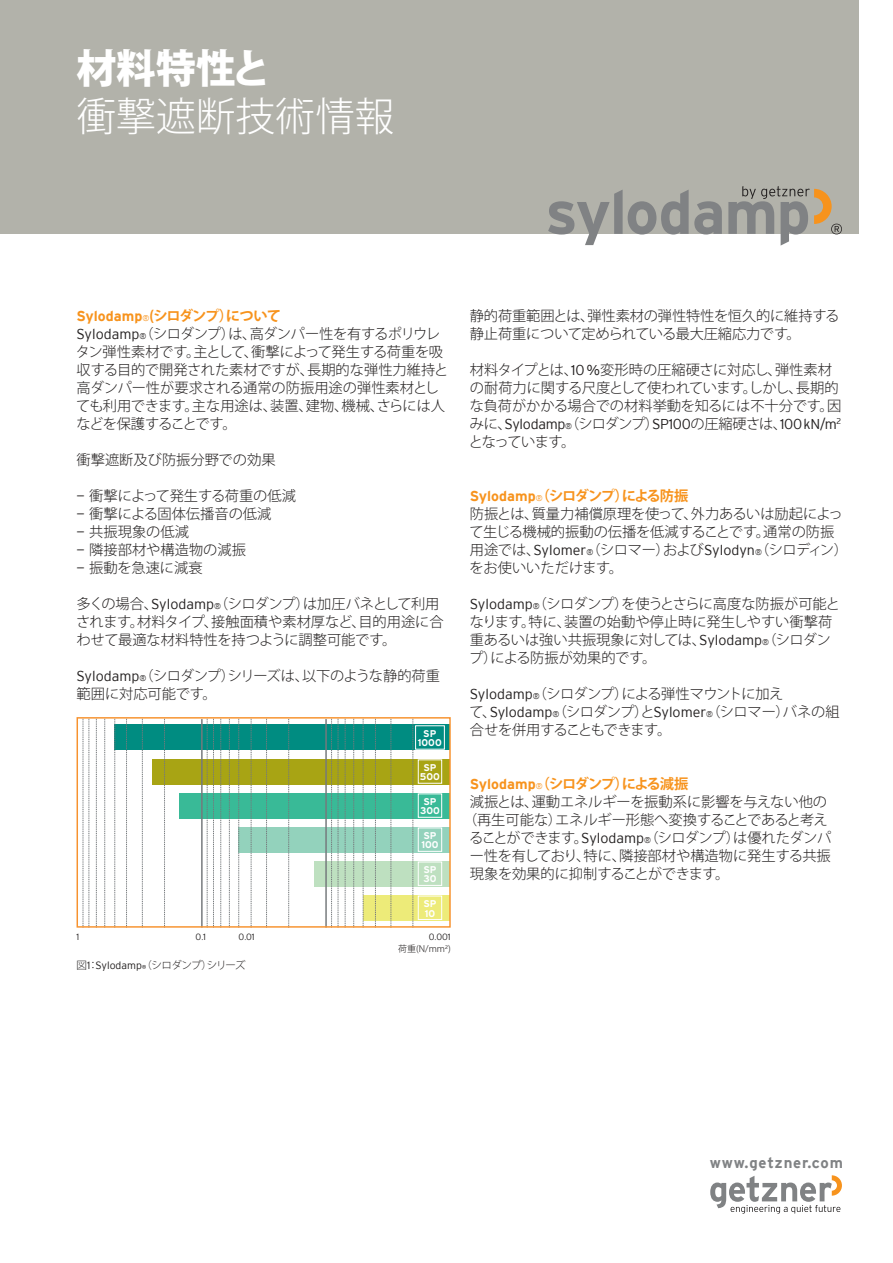
<style>
.page{position:relative;width:893px;height:1263px;background:#fff}
.page>*{position:absolute;margin:0;border:0;box-sizing:border-box;transform-origin:0 0}
.t1{font:300 39.75px "Koz Go Pro";color:#fff}
.t2{font:800 39.75px "Koz Go Pro";color:#fff}
.t3{font:700 15px "Interstate";letter-spacing:.055em;color:#808284}
.t4{font:300 14.25px/18px "Koz Go Pro";letter-spacing:-.01em;color:#221f1f}
.t5{font:300 14.25px/18px "Koz Go Pro";letter-spacing:-.04em;color:#221f1f}
.t6{font:700 14.25px "Koz Go Pro";letter-spacing:-.095em;color:#f7931d}
.t7{font:300 14.25px "Interstate";letter-spacing:-.02em;color:#221f1f}
.t8{font:300 14.25px "Koz Go Pro";letter-spacing:-.065em;color:#221f1f}
.t9{font:300 10.5px "Koz Go Pro";letter-spacing:-.07em;color:#221f1f}
.t10{font:700 9.75px/9.8px "Interstate";color:#fff;text-align:center}
.t11{font:300 9px "Interstate";color:#221f1f}
.t12{font:300 9px "Koz Go Pro";color:#221f1f}
.t13{font:300 8.25px "Interstate";color:#221f1f}
.s1{font-family:"Interstate";font-weight:700;color:#f7931d}
.s2{font-family:"Interstate";font-size:8.25px;color:#f7931d}
.s3{font-weight:700;color:#f7931d}
.s4{font-family:"Interstate"}
.s5{font-family:"Interstate";font-size:8.25px}
.s6{font-family:"Koz Go Pro"}
.s7{font-family:"Interstate";font-weight:300;font-size:8.25px}
</style>
<div class="page">
<div style="left:0;top:0;width:859px;height:234px;background:#b2b2aa"></div>
<svg style="left:710px;top:1175px;width:132px;height:39px"></svg>
<svg style="left:548px;top:190px;width:174px;height:55px"></svg>
<svg style="left:728px;top:186px;width:114px;height:60px"></svg>
<div style="left:114px;top:725px;width:336px;height:25px;background:#008c81"></div>
<div style="left:415px;top:726px;width:30px;height:23px;border:1px solid #fff"></div>
<div style="left:152px;top:759px;width:298px;height:25px;background:#a8a414"></div>
<div style="left:418px;top:760px;width:24px;height:23px;border:1px solid #fff"></div>
<div style="left:180px;top:793px;width:270px;height:25px;background:#39ba97"></div>
<div style="left:418px;top:794px;width:24px;height:23px;border:1px solid #fff"></div>
<div style="left:239px;top:827px;width:211px;height:25px;background:#93d2bc"></div>
<div style="left:418px;top:828px;width:24px;height:23px;border:1px solid #fff"></div>
<div style="left:315px;top:861px;width:135px;height:25px;background:#bee0c0"></div>
<div style="left:418px;top:862px;width:24px;height:23px;border:1px solid #fff"></div>
<div style="left:363px;top:895px;width:87px;height:25px;background:#edeb79"></div>
<div style="left:418px;top:896px;width:24px;height:24px;border:1px solid #fff"></div>
<hr style="left:201px;top:719px;width:2px;height:208px;background:#75797c">
<hr style="left:325px;top:719px;width:2px;height:208px;background:#75797c">
<svg style="left:413px;top:719px;width:1px;height:207px"></svg>
<svg style="left:391px;top:719px;width:1px;height:207px"></svg>
<svg style="left:375px;top:719px;width:1px;height:207px"></svg>
<svg style="left:363px;top:719px;width:1px;height:207px"></svg>
<svg style="left:353px;top:719px;width:1px;height:207px"></svg>
<svg style="left:345px;top:719px;width:1px;height:207px"></svg>
<svg style="left:338px;top:719px;width:1px;height:207px"></svg>
<svg style="left:331px;top:719px;width:1px;height:207px"></svg>
<svg style="left:288px;top:719px;width:1px;height:207px"></svg>
<svg style="left:266px;top:719px;width:1px;height:207px"></svg>
<svg style="left:251px;top:719px;width:1px;height:207px"></svg>
<svg style="left:238px;top:719px;width:1px;height:207px"></svg>
<svg style="left:229px;top:719px;width:1px;height:207px"></svg>
<svg style="left:220px;top:719px;width:1px;height:207px"></svg>
<svg style="left:207px;top:719px;width:7px;height:207px"></svg>
<svg style="left:164px;top:719px;width:1px;height:207px"></svg>
<svg style="left:142px;top:719px;width:1px;height:207px"></svg>
<svg style="left:126px;top:719px;width:1px;height:207px"></svg>
<svg style="left:115px;top:719px;width:1px;height:207px"></svg>
<svg style="left:104px;top:719px;width:1px;height:207px"></svg>
<svg style="left:96px;top:719px;width:1px;height:207px"></svg>
<svg style="left:83px;top:719px;width:7px;height:207px"></svg>
<div style="left:77px;top:717px;width:374px;height:211px;border:1px solid #f7922e"></div>
<h1 class="t2" style="left:77px;top:43px;width:196px">材料特性と</h1>
<h1 class="t1" style="left:77px;top:91px;width:320px">衝撃遮断技術情報</h1>
<p class="t4" style="left:76px;top:307px;width:374px"><span class="s1">Sylodamp</span><span class="s2">®</span><span class="s3">(シロダンプ）について<br></span><span class="s4">Sylodamp</span><span class="s5">®</span>（シロダンプ）は、高ダンパー性を有するポリウレタン弾性素材です。主として、衝撃によって発生する荷重を吸収する目的で開発された素材ですが、長期的な弾性力維持と高ダンパー性が要求される通常の防振用途の弾性素材としても利用できます。主な用途は、装置、建物、機械、さらには人などを保護することです。</p>
<p class="t4" style="left:77px;top:451px;width:201px">衝撃遮断及び防振分野での効果</p>
<p class="t4" style="left:77px;top:487px;width:221px"><span class="s4">—</span> 衝撃によって発生する荷重の低減</p>
<p class="t4" style="left:77px;top:505px;width:196px"><span class="s4">—</span> 衝撃による固体伝播音の低減</p>
<p class="t4" style="left:77px;top:523px;width:114px"><span class="s4">—</span> 共振現象の低減</p>
<p class="t4" style="left:77px;top:541px;width:171px"><span class="s4">—</span> 隣接部材や構造物の減振</p>
<p class="t4" style="left:77px;top:559px;width:128px"><span class="s4">—</span> 振動を急速に減衰</p>
<p class="t4" style="left:76px;top:595px;width:369px">多くの場合、<span class="s4">Sylodamp</span><span class="s5">®</span>（シロダンプ）は加圧バネとして利用されます。材料タイプ、接触面積や素材厚など、目的用途に合わせて最適な材料特性を持つように調整可能です。</p>
<p class="t4" style="left:77px;top:667px;width:365px"><span class="s4">Sylodamp</span><span class="s5">®</span>（シロダンプ）シリーズは、以下のような静的荷重範囲に対応可能です。</p>
<p class="t10" style="left:418px;top:729px;width:25px">SP<br>1000</p>
<p class="t10" style="left:420px;top:763px;width:21px">SP<br>500</p>
<p class="t10" style="left:420px;top:797px;width:21px">SP<br>300</p>
<p class="t10" style="left:421px;top:831px;width:19px;text-align:left">SP<br>100</p>
<p class="t10" style="left:423px;top:865px;width:15px;text-align:left">SP<br>30</p>
<p class="t10" style="left:423px;top:899px;width:15px;text-align:left">SP<br>10</p>
<p class="t11" style="left:77px;top:932px;width:4px">1</p>
<p class="t11" style="left:196px;top:932px;width:12px">0<span class="s6">.</span>1</p>
<p class="t11" style="left:239px;top:932px;width:18px">0<span class="s6">.</span>01</p>
<p class="t11" style="left:429px;top:932px;width:23px">0<span class="s6">.</span>001</p>
<p class="t12" style="left:398px;top:942px;width:54px">荷重(N/mm<sup>2</sup>)</p>
<p class="t9" style="left:77px;top:958px;width:171px">図<span class="s4">1</span>：<span class="s4">Sylodamp</span>（シロダンプ）シリーズ</p>
<p class="t9" style="left:142px;top:962px;width:6px">®</p>
<p class="t4" style="left:470px;top:307px;width:371px">静的荷重範囲とは、弾性素材の弾性特性を恒久的に維持する静止荷重について定められている最大圧縮応力です。</p>
<p class="t4" style="left:470px;top:361px;width:373px">材料タイプとは、<span class="s4">10%</span>変形時の圧縮硬さに対応し、弾性素材の耐荷力に関する尺度として使われています。しかし、長期的な負荷がかかる場合での材料挙動を知るには不十分です。因みに、<span class="s4">Sylodamp</span>（シロダンプ）</p>
<p class="t13" style="left:565px;top:423px;width:8px">®</p>
<p class="t7" style="left:652px;top:418px;width:191px">SP100<span class="s6">の圧縮硬さは、</span>100kN/m<sup>2</sup></p>
<p class="t8" style="left:469px;top:432px;width:108px">となっています。</p>
<p class="t4" style="left:469px;top:487px;width:380px"><span class="s1">Sylodamp</span><span class="s2">®</span><span class="s3">（シロダンプ）による防振<br></span>防振とは、質量力補償原理を使って、外力あるいは励起によって生じる機械的振動の伝播を低減することです。通常の防振用途では、<span class="s4">Sylomer</span><span class="s5">®</span>（シロマー）および<span class="s4">Sylodyn</span><span class="s5">®</span>（シロディン）をお使いいただけます。</p>
<p class="t4" style="left:469px;top:595px;width:372px"><span class="s4">Sylodamp</span><span class="s5">®</span>（シロダンプ）を使うとさらに高度な防振が可能となります。特に、装置の始動や停止時に発生しやすい衝撃荷重あるいは強い共振現象に対しては、<span class="s4">Sylodamp</span><span class="s5">®</span>（シロダンプ）による防振が効果的です。</p>
<p class="t5" style="left:469px;top:685px;width:372px"><span class="s4">Sylodamp</span><span class="s5">®</span>（シロダンプ）による弾性マウントに加え<br>て、<span class="s4">Sylodamp</span><span class="s5">®</span>（シロダンプ）と<span class="s4">Sylomer</span><span class="s5">®</span>（シロマー）バネの組合せを併用することもできます。—</p>
<p class="t6" style="left:470px;top:775px;width:220px"><span class="s4">Sylodamp</span><span class="s7">®</span>（シロダンプ）による減振</p>
<p class="t4" style="left:470px;top:793px;width:359px">減振とは、運動エネルギーを振動系に影響を与えない他の</p>
<p class="t4" style="left:463px;top:811px;width:366px">（再生可能な）エネルギー形態へ変換することであると考え</p>
<p class="t5" style="left:469px;top:829px;width:364px">ることができます。<span class="s4">Sylodamp</span><span class="s5">®</span>（シロダンプ）は優れたダンパ</p>
<p class="t4" style="left:470px;top:847px;width:363px">ー性を有しており、特に、隣接部材や構造物に発生する共振</p>
<p class="t4" style="left:470px;top:865px;width:261px">現象を効果的に抑制することができます。</p>
<p class="t3" style="left:710px;top:1157px;width:135px">www.getzner.com</p>
</div>
